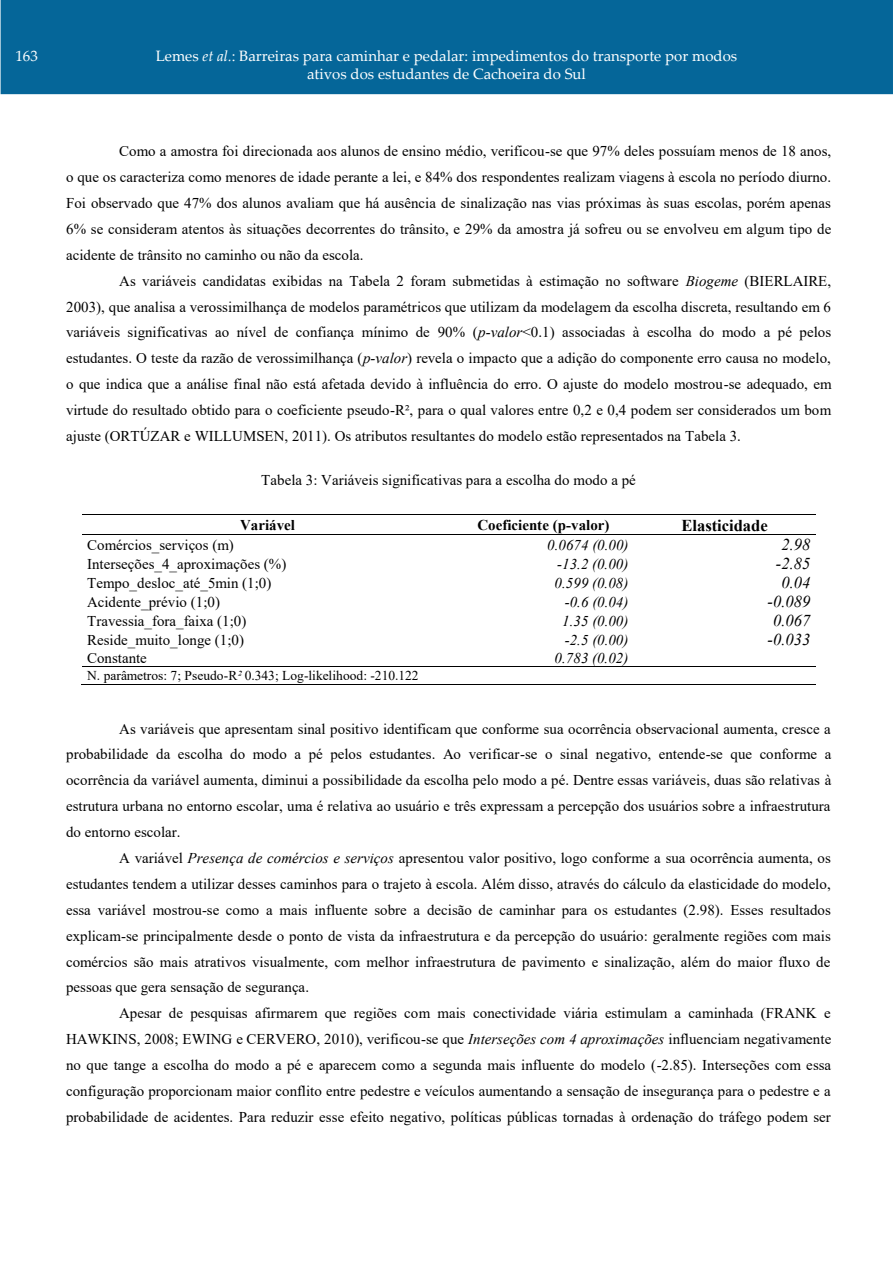
<style>
.page{position:relative;width:893px;height:1263px;background:#fff}
.page>*{position:absolute;margin:0;border:0;box-sizing:border-box;transform-origin:0 0}
.t1{font:italic 16.5px "Times New Roman";color:#000}
.t2{font:700 16.5px "Times New Roman";color:#000}
.t3{font:15px "Times New Roman";color:#000}
.t4{font:15px/18px "Palatino Linotype";color:#fff;text-align:center}
.t5{font:italic 15px "Times New Roman";letter-spacing:.005em;color:#000}
.t6{font:700 15px "Times New Roman";color:#000}
.t7{font:13.5px "Times New Roman";color:#000}
.s1{font-style:italic}
</style>
<div class="page">
<div style="left:1px;top:0;width:892px;height:94px;background:#056699"></div>
<hr style="left:82px;top:515px;width:371px;height:1px;background:#000">
<hr style="left:454px;top:515px;width:180px;height:1px;background:#000">
<hr style="left:634px;top:515px;width:182px;height:1px;background:#000">
<hr style="left:82px;top:534px;width:371px;height:1px;background:#000">
<hr style="left:454px;top:534px;width:180px;height:1px;background:#000">
<hr style="left:634px;top:534px;width:182px;height:1px;background:#000">
<hr style="left:82px;top:666px;width:371px;height:1px;background:#000">
<hr style="left:454px;top:666px;width:180px;height:1px;background:#000">
<hr style="left:634px;top:666px;width:182px;height:1px;background:#000">
<hr style="left:81px;top:684px;width:372px;height:1px;background:#000">
<hr style="left:453px;top:684px;width:181px;height:1px;background:#000">
<hr style="left:633px;top:684px;width:183px;height:1px;background:#000">
<p class="t4" style="left:15px;top:46px;width:24px">163</p>
<p class="t4" style="left:156px;top:46px;width:583px">Lemes <span class="s1">et al.</span>: Barreiras para caminhar e pedalar: impedimentos do transporte por modos ativos dos estudantes de Cachoeira do Sul</p>
<p class="t3" style="left:119px;top:141px;width:713px">Como a amostra foi direcionada aos alunos de ensino médio, verificou-se que 97% deles possuíam menos de 18 anos,</p>
<p class="t3" style="left:66px;top:166px;width:766px">o que os caracteriza como menores de idade perante a lei, e 84% dos respondentes realizam viagens à escola no período diurno.</p>
<p class="t3" style="left:66px;top:192px;width:766px">Foi observado que 47% dos alunos avaliam que há ausência de sinalização nas vias próximas às suas escolas, porém apenas</p>
<p class="t3" style="left:66px;top:218px;width:767px">6% se consideram atentos às situações decorrentes do trânsito, e 29% da amostra já sofreu ou se envolveu em algum tipo de</p>
<p class="t3" style="left:66px;top:244px;width:299px">acidente de trânsito no caminho ou não da escola.</p>
<p class="t3" style="left:119px;top:270px;width:714px">As variáveis candidatas exibidas na Tabela 2 foram submetidas à estimação no software <span class="s1">Biogeme</span> (BIERLAIRE,</p>
<p class="t3" style="left:66px;top:296px;width:766px">2003), que analisa a verossimilhança de modelos paramétricos que utilizam da modelagem da escolha discreta, resultando em 6</p>
<p class="t3" style="left:66px;top:322px;width:767px">variáveis significativas ao nível de confiança mínimo de 90% (<span class="s1">p-valor</span>&lt;0.1) associadas à escolha do modo a pé pelos</p>
<p class="t3" style="left:66px;top:348px;width:766px">estudantes. O teste da razão de verossimilhança (<span class="s1">p-valor</span>) revela o impacto que a adição do componente erro causa no modelo,</p>
<p class="t3" style="left:66px;top:373px;width:767px">o que indica que a análise final não está afetada devido à influência do erro. O ajuste do modelo mostrou-se adequado, em</p>
<p class="t3" style="left:66px;top:399px;width:767px">virtude do resultado obtido para o coeficiente pseudo-R², para o qual valores entre 0,2 e 0,4 podem ser considerados um bom</p>
<p class="t3" style="left:66px;top:425px;width:676px">ajuste (ORTÚZAR e WILLUMSEN, 2011). Os atributos resultantes do modelo estão representados na Tabela 3.</p>
<p class="t3" style="left:261px;top:469px;width:376px">Tabela 3: Variáveis significativas para a escolha do modo a pé</p>
<p class="t6" style="left:240px;top:514px;width:57px">Variável</p>
<p class="t6" style="left:477px;top:514px;width:134px">Coeficiente (p-valor)</p>
<p class="t2" style="left:681px;top:513px;width:88px">Elasticidade</p>
<p class="t3" style="left:87px;top:534px;width:148px">Comércios_serviços (m)</p>
<p class="t5" style="left:547px;top:535px;width:83px">0.0674 (0.00)</p>
<p class="t1" style="left:781px;top:533px;width:30px">2.98</p>
<p class="t3" style="left:87px;top:553px;width:201px">Interseções_4_aproximações (%)</p>
<p class="t5" style="left:557px;top:554px;width:73px">-13.2 (0.00)</p>
<p class="t1" style="left:776px;top:552px;width:36px">-2.85</p>
<p class="t3" style="left:87px;top:572px;width:186px">Tempo_desloc_até_5min (1;0)</p>
<p class="t5" style="left:555px;top:573px;width:75px">0.599 (0.08)</p>
<p class="t1" style="left:781px;top:571px;width:30px">0.04</p>
<p class="t3" style="left:87px;top:591px;width:134px">Acidente_prévio (1;0)</p>
<p class="t5" style="left:565px;top:592px;width:65px">-0.6 (0.04)</p>
<p class="t1" style="left:768px;top:590px;width:44px">-0.089</p>
<p class="t3" style="left:87px;top:610px;width:161px">Travessia_fora_faixa (1;0)</p>
<p class="t5" style="left:562px;top:610px;width:68px">1.35 (0.00)</p>
<p class="t1" style="left:773px;top:609px;width:39px">0.067</p>
<p class="t3" style="left:87px;top:629px;width:158px">Reside_muito_longe (1;0)</p>
<p class="t5" style="left:565px;top:630px;width:65px">-2.5 (0.00)</p>
<p class="t1" style="left:768px;top:628px;width:44px">-0.033</p>
<p class="t3" style="left:87px;top:647px;width:61px">Constante</p>
<p class="t5" style="left:555px;top:648px;width:75px">0.783 (0.02)</p>
<p class="t7" style="left:87px;top:666px;width:333px">N. parâmetros: 7; Pseudo-R<span class="s1">²</span> 0.343; Log-likelihood: -210.122</p>
<p class="t3" style="left:119px;top:718px;width:713px">As variáveis que apresentam sinal positivo identificam que conforme sua ocorrência observacional aumenta, cresce a</p>
<p class="t3" style="left:66px;top:744px;width:767px">probabilidade da escolha do modo a pé pelos estudantes. Ao verificar-se o sinal negativo, entende-se que conforme a</p>
<p class="t3" style="left:66px;top:770px;width:767px">ocorrência da variável aumenta, diminui a possibilidade da escolha pelo modo a pé. Dentre essas variáveis, duas são relativas à</p>
<p class="t3" style="left:66px;top:795px;width:766px">estrutura urbana no entorno escolar, uma é relativa ao usuário e três expressam a percepção dos usuários sobre a infraestrutura</p>
<p class="t3" style="left:66px;top:821px;width:116px">do entorno escolar.</p>
<p class="t3" style="left:119px;top:847px;width:713px">A variável <span class="s1">Presença de comércios e serviços</span> apresentou valor positivo, logo conforme a sua ocorrência aumenta, os</p>
<p class="t3" style="left:66px;top:873px;width:766px">estudantes tendem a utilizar desses caminhos para o trajeto à escola. Além disso, através do cálculo da elasticidade do modelo,</p>
<p class="t3" style="left:66px;top:899px;width:766px">essa variável mostrou-se como a mais influente sobre a decisão de caminhar para os estudantes (2.98). Esses resultados</p>
<p class="t3" style="left:66px;top:925px;width:766px">explicam-se principalmente desde o ponto de vista da infraestrutura e da percepção do usuário: geralmente regiões com mais</p>
<p class="t3" style="left:66px;top:951px;width:766px">comércios são mais atrativos visualmente, com melhor infraestrutura de pavimento e sinalização, além do maior fluxo de</p>
<p class="t3" style="left:66px;top:977px;width:244px">pessoas que gera sensação de segurança.</p>
<p class="t3" style="left:119px;top:1003px;width:713px">Apesar de pesquisas afirmarem que regiões com mais conectividade viária estimulam a caminhada (FRANK e</p>
<p class="t3" style="left:66px;top:1028px;width:767px">HAWKINS, 2008; EWING e CERVERO, 2010), verificou-se que <span class="s1">Interseções com 4 aproximações</span> influenciam negativamente</p>
<p class="t3" style="left:66px;top:1054px;width:767px">no que tange a escolha do modo a pé e aparecem como a segunda mais influente do modelo (-2.85). Interseções com essa</p>
<p class="t3" style="left:66px;top:1080px;width:766px">configuração proporcionam maior conflito entre pedestre e veículos aumentando a sensação de insegurança para o pedestre e a</p>
<p class="t3" style="left:66px;top:1106px;width:766px">probabilidade de acidentes. Para reduzir esse efeito negativo, políticas públicas tornadas à ordenação do tráfego podem ser</p>
</div>
